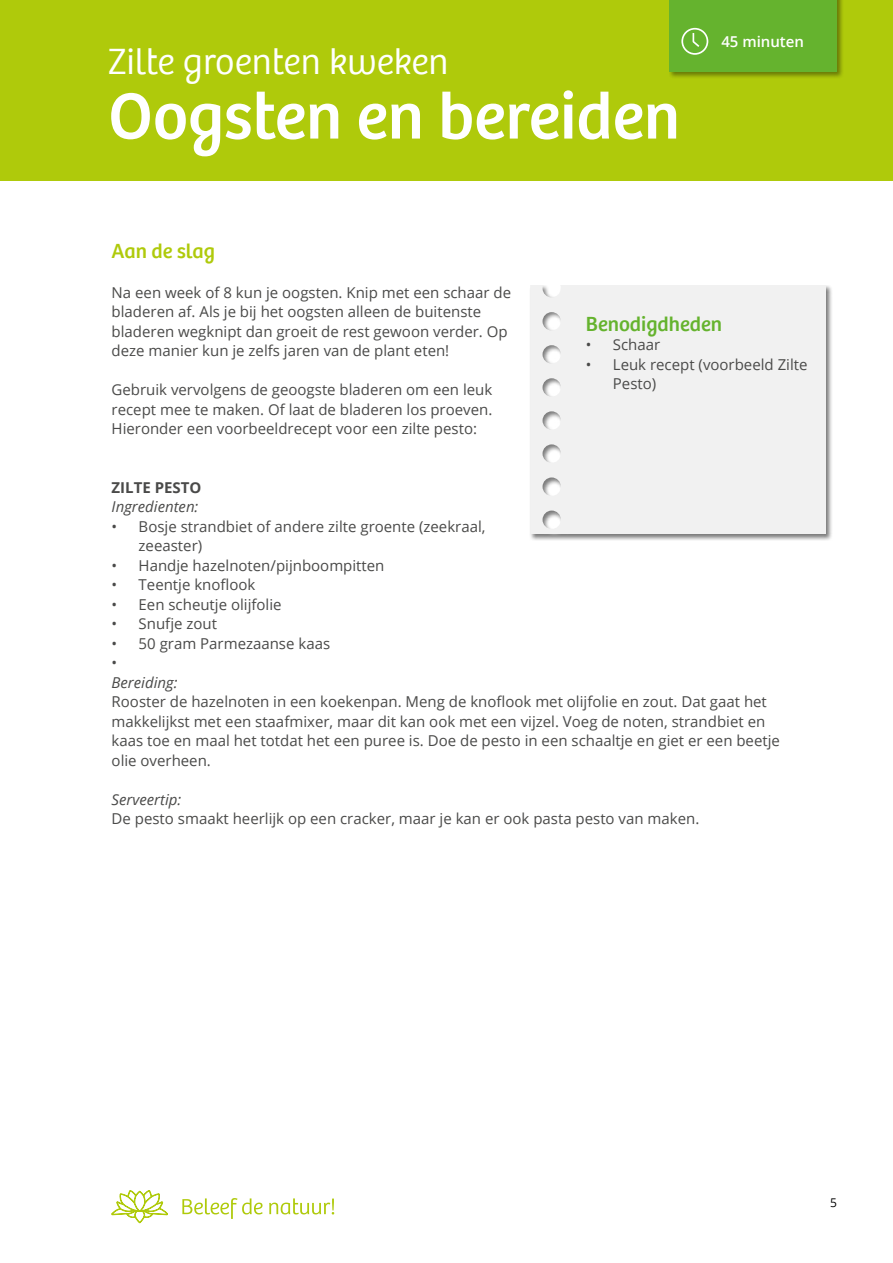
<style>
.page{position:relative;width:893px;height:1263px;background:#fff}
.page>*{position:absolute;margin:0;border:0;box-sizing:border-box;transform-origin:0 0}
.t1{font:67.5px "Bree";color:#fff}
.t2{font:300 37.5px "Bree";color:#fff}
.t3{font:21px "Bree";color:#65b32e}
.t4{font:21px "Bree";color:#afca0b}
.t5{font:15px/19.5px "Open Sans";color:#4a4a49}
.t6{font:italic 15px "Open Sans";color:#4a4a49}
.t7{font:700 15px "Open Sans";color:#4a4a49}
.t8{font:600 15px "Open Sans";color:#fff}
.t9{font:12px "Open Sans";color:#000}
</style>
<div class="page">
<svg style="left:182px;top:1198px;width:81px;height:21px"></svg>
<svg style="left:269px;top:1198px;width:65px;height:16px"></svg>
<svg style="left:111px;top:1190px;width:57px;height:33px"></svg>
<div style="left:0;top:0;width:893px;height:181px;background:#afca0b"></div>
<div style="left:669px;top:0;width:175px;height:79px;background:#000;opacity:.4"></div>
<div style="left:670px;top:0;width:167px;height:71px;background:#65b32e"></div>
<svg style="left:681px;top:28px;width:27px;height:27px"></svg>
<div style="left:529px;top:285px;width:303px;height:256px;background:#000;opacity:.52"></div>
<div style="left:530px;top:286px;width:296px;height:248px;background:#f1f1f1"></div>
<h2 class="t2" style="left:108px;top:40px;width:342px">Zilte groenten kweken</h2>
<h1 class="t1" style="left:108px;top:77px;width:573px">Oogsten en bereiden</h1>
<p class="t8" style="left:721px;top:31px;width:84px">45 minuten</p>
<h3 class="t4" style="left:112px;top:239px;width:105px">Aan de slag</h3>
<p class="t5" style="left:112px;top:282px;width:401px">Na een week of 8 kun je oogsten. Knip met een schaar de bladeren af. Als je bij het oogsten alleen de buitenste bladeren wegknipt dan groeit de rest gewoon verder. Op deze manier kun je zelfs jaren van de plant eten!</p>
<p class="t5" style="left:112px;top:379px;width:382px;text-align:justify">Gebruik vervolgens de geoogste bladeren om een leuk recept mee te maken. Of laat de bladeren los proeven.<br>Hieronder een voorbeeldrecept voor een zilte pesto:</p>
<h3 class="t3" style="left:586px;top:311px;width:138px">Benodigdheden</h3>
<p class="t5" style="left:586px;top:335px;width:76px">• Schaar</p>
<p class="t5" style="left:613px;top:354px;width:196px;text-indent:-27px">• Leuk recept (voorbeeld Zilte<br>Pesto)</p>
<p class="t7" style="left:112px;top:476px;width:91px">ZILTE PESTO</p>
<p class="t6" style="left:112px;top:496px;width:88px">Ingredienten:</p>
<p class="t5" style="left:139px;top:516px;width:348px;text-indent:-27px">• Bosje strandbiet of andere zilte groente (zeekraal, zeeaster)</p>
<p class="t5" style="left:112px;top:555px;width:274px">• Handje hazelnoten/pijnboompitten</p>
<p class="t5" style="left:112px;top:574px;width:145px">• Teentje knoflook</p>
<p class="t5" style="left:112px;top:594px;width:171px">• Een scheutje olijfolie</p>
<p class="t5" style="left:112px;top:613px;width:107px">• Snufje zout</p>
<p class="t5" style="left:112px;top:633px;width:220px">• 50 gram Parmezaanse kaas •</p>
<p class="t6" style="left:112px;top:672px;width:67px">Bereiding:</p>
<p class="t5" style="left:112px;top:691px;width:670px">Rooster de hazelnoten in een koekenpan. Meng de knoflook met olijfolie en zout. Dat gaat het makkelijkst met een staafmixer, maar dit kan ook met een vijzel. Voeg de noten, strandbiet en kaas toe en maal het totdat het een puree is. Doe de pesto in een schaaltje en giet er een beetje olie overheen.</p>
<p class="t6" style="left:112px;top:789px;width:71px">Serveertip:</p>
<p class="t5" style="left:112px;top:808px;width:589px">De pesto smaakt heerlijk op een cracker, maar je kan er ook pasta pesto van maken.</p>
<p class="t9" style="left:830px;top:1194px;width:8px">5</p>
</div>
